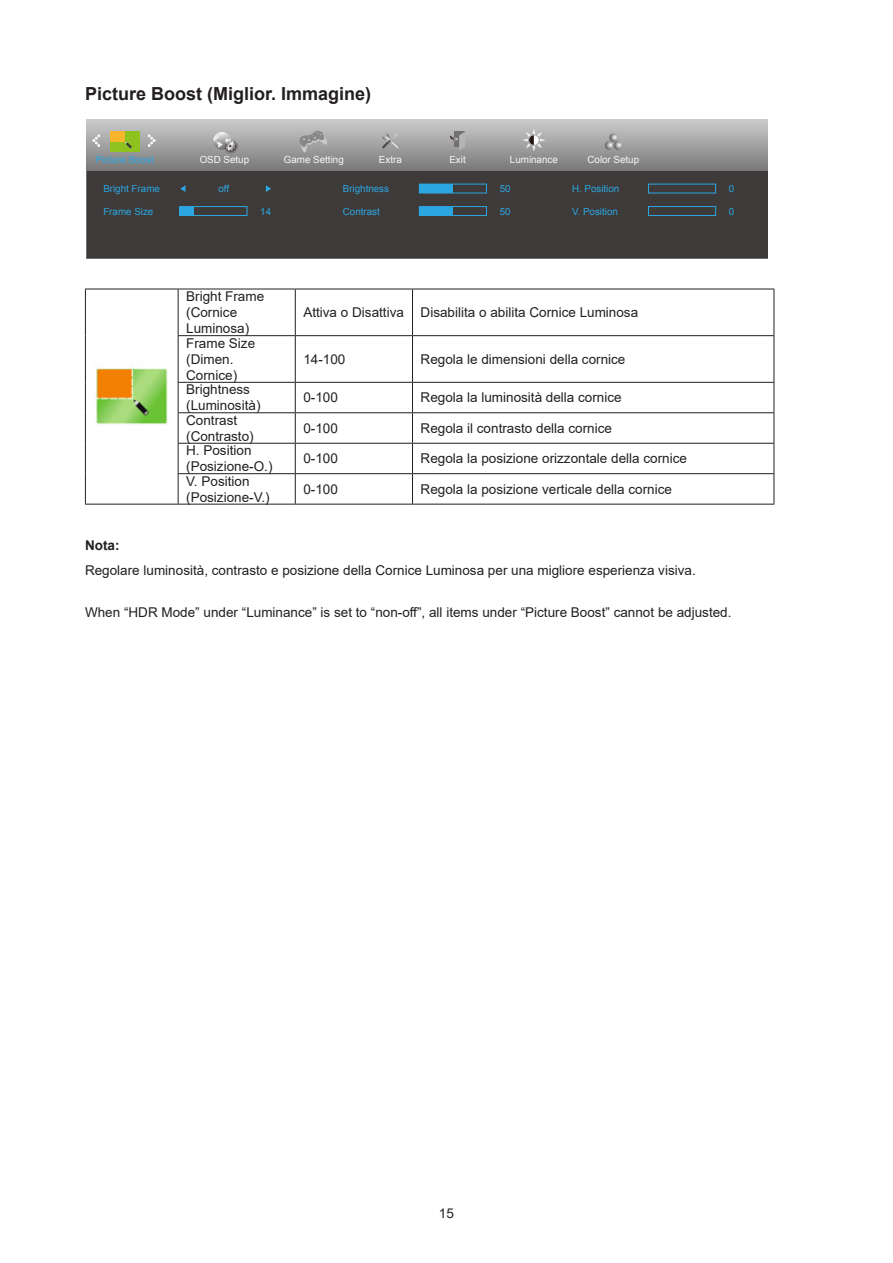
<style>
.page{position:relative;width:893px;height:1263px;background:#fff}
.page>*{position:absolute;margin:0;border:0;box-sizing:border-box;transform-origin:0 0}
.Heading_3{font:700 18px "Arial";color:#231f20}
.无间隔{font:13.5px/16.2px "Arial";color:#231f20}
.正文_text-1{font:13.5px "Arial";color:#231f20}
.content_bold{font:700 13.5px "Arial";color:#231f20}
.t1{font:9.75px "Arial";color:#2ca6e0}
.t2{font:9.75px "Arial";color:#f7f7f7}
</style>
<div class="page">
<svg style="left:87px;top:119px;width:681px;height:53px;background:#9f9fa0"></svg>
<div style="left:87px;top:172px;width:681px;height:86px;background:#3e3a39"></div>
<svg style="left:92px;top:134px;width:8px;height:13px"></svg>
<svg style="left:148px;top:134px;width:8px;height:13px"></svg>
<img style="left:223px;top:138px;width:17px;height:18px">
<svg style="left:213px;top:132px;width:23px;height:19px"></svg>
<svg style="left:450px;top:132px;width:15px;height:18px"></svg>
<svg style="left:382px;top:133px;width:18px;height:16px"></svg>
<svg style="left:522px;top:128px;width:24px;height:24px"></svg>
<div style="left:419px;top:184px;width:34px;height:9px;background:#2ca6e0"></div>
<div style="left:419px;top:206px;width:68px;height:10px;border:1px solid #2ca6e0"></div>
<div style="left:419px;top:207px;width:34px;height:8px;background:#2ca6e0"></div>
<div style="left:648px;top:206px;width:68px;height:10px;border:1px solid #2ca6e0"></div>
<svg style="left:180px;top:185px;width:5px;height:7px"></svg>
<svg style="left:266px;top:185px;width:5px;height:7px"></svg>
<div style="left:179px;top:206px;width:68px;height:10px;border:1px solid #2ca6e0"></div>
<div style="left:180px;top:207px;width:14px;height:8px;background:#2ca6e0"></div>
<div style="left:110px;top:131px;width:29px;height:21px;background:#8dc21f"></div>
<div style="left:110px;top:131px;width:15px;height:10px;background:#f7b52c"></div>
<svg style="left:125px;top:142px;width:7px;height:6px"></svg>
<svg style="left:605px;top:133px;width:17px;height:17px"></svg>
<svg style="left:299px;top:130px;width:28px;height:23px"></svg>
<hr style="left:85px;top:289px;width:93px;height:1px;background:#231f20">
<hr style="left:85px;top:289px;width:1px;height:47px;background:#231f20">
<hr style="left:178px;top:289px;width:117px;height:1px;background:#231f20">
<hr style="left:178px;top:289px;width:1px;height:46px;background:#231f20">
<hr style="left:295px;top:289px;width:117px;height:1px;background:#231f20">
<hr style="left:295px;top:289px;width:1px;height:46px;background:#231f20">
<hr style="left:412px;top:289px;width:362px;height:1px;background:#231f20">
<hr style="left:412px;top:289px;width:1px;height:46px;background:#231f20">
<hr style="left:774px;top:289px;width:1px;height:46px;background:#231f20">
<hr style="left:85px;top:336px;width:1px;height:46px;background:#231f20">
<hr style="left:178px;top:335px;width:117px;height:1px;background:#231f20">
<hr style="left:178px;top:336px;width:1px;height:46px;background:#231f20">
<hr style="left:295px;top:335px;width:117px;height:1px;background:#231f20">
<hr style="left:295px;top:336px;width:1px;height:46px;background:#231f20">
<hr style="left:412px;top:335px;width:362px;height:1px;background:#231f20">
<hr style="left:412px;top:336px;width:1px;height:46px;background:#231f20">
<hr style="left:774px;top:336px;width:1px;height:46px;background:#231f20">
<hr style="left:85px;top:382px;width:1px;height:31px;background:#231f20">
<hr style="left:178px;top:382px;width:117px;height:1px;background:#231f20">
<svg style="left:178px;top:383px;width:1px;height:29px"></svg>
<hr style="left:295px;top:382px;width:117px;height:1px;background:#231f20">
<svg style="left:295px;top:383px;width:1px;height:29px"></svg>
<hr style="left:412px;top:382px;width:362px;height:1px;background:#231f20">
<svg style="left:412px;top:383px;width:1px;height:29px"></svg>
<svg style="left:774px;top:383px;width:1px;height:29px"></svg>
<hr style="left:85px;top:413px;width:1px;height:30px;background:#231f20">
<hr style="left:178px;top:412px;width:117px;height:1px;background:#231f20">
<hr style="left:178px;top:413px;width:1px;height:30px;background:#231f20">
<hr style="left:295px;top:412px;width:117px;height:1px;background:#231f20">
<hr style="left:295px;top:413px;width:1px;height:30px;background:#231f20">
<hr style="left:412px;top:412px;width:362px;height:1px;background:#231f20">
<hr style="left:412px;top:413px;width:1px;height:30px;background:#231f20">
<hr style="left:774px;top:413px;width:1px;height:30px;background:#231f20">
<hr style="left:85px;top:443px;width:1px;height:31px;background:#231f20">
<hr style="left:178px;top:443px;width:117px;height:1px;background:#231f20">
<svg style="left:178px;top:444px;width:1px;height:29px"></svg>
<hr style="left:295px;top:443px;width:117px;height:1px;background:#231f20">
<svg style="left:295px;top:444px;width:1px;height:29px"></svg>
<hr style="left:412px;top:443px;width:362px;height:1px;background:#231f20">
<svg style="left:412px;top:444px;width:1px;height:29px"></svg>
<svg style="left:774px;top:444px;width:1px;height:29px"></svg>
<hr style="left:85px;top:474px;width:1px;height:30px;background:#231f20">
<hr style="left:178px;top:473px;width:117px;height:1px;background:#231f20">
<hr style="left:178px;top:474px;width:1px;height:30px;background:#231f20">
<hr style="left:295px;top:473px;width:117px;height:1px;background:#231f20">
<hr style="left:295px;top:474px;width:1px;height:30px;background:#231f20">
<hr style="left:412px;top:473px;width:362px;height:1px;background:#231f20">
<hr style="left:412px;top:474px;width:1px;height:30px;background:#231f20">
<hr style="left:774px;top:474px;width:1px;height:30px;background:#231f20">
<hr style="left:85px;top:504px;width:93px;height:1px;background:#231f20">
<hr style="left:178px;top:504px;width:117px;height:1px;background:#231f20">
<hr style="left:295px;top:504px;width:117px;height:1px;background:#231f20">
<hr style="left:412px;top:504px;width:362px;height:1px;background:#231f20">
<img style="left:94px;top:367px;width:74px;height:59px">
<p class="Heading_3" style="left:85px;top:81px;width:288px">Picture Boost (Miglior. Immagine)</p>
<p class="t2" style="left:200px;top:153px;width:51px">OSD Setup</p>
<p class="t2" style="left:379px;top:153px;width:24px">Extra</p>
<p class="t2" style="left:449px;top:153px;width:18px">Exit</p>
<p class="t2" style="left:510px;top:153px;width:49px">Luminance</p>
<p class="t1" style="left:343px;top:182px;width:48px">Brightness</p>
<p class="t1" style="left:500px;top:182px;width:12px">50</p>
<p class="t1" style="left:343px;top:205px;width:39px">Contrast</p>
<p class="t1" style="left:500px;top:205px;width:12px">50</p>
<p class="t1" style="left:95px;top:153px;width:60px">Picture Boost</p>
<p class="t2" style="left:284px;top:154px;width:61px">Game Setting</p>
<p class="t2" style="left:587px;top:154px;width:53px">Color Setup</p>
<p class="t1" style="left:103px;top:182px;width:58px">Bright Frame</p>
<p class="t1" style="left:218px;top:182px;width:12px">off</p>
<p class="t1" style="left:103px;top:205px;width:52px">Frame Size</p>
<p class="t1" style="left:260px;top:205px;width:12px">14</p>
<p class="t1" style="left:572px;top:182px;width:49px">H. Position</p>
<p class="t1" style="left:729px;top:182px;width:7px">0</p>
<p class="t1" style="left:572px;top:205px;width:47px">V. Position</p>
<p class="t1" style="left:729px;top:205px;width:7px">0</p>
<p class="无间隔" style="left:186px;top:288px;width:80px">Bright Frame (Cornice<br>Luminosa)</p>
<p class="无间隔" style="left:303px;top:304px;width:102px">Attiva o Disattiva</p>
<p class="无间隔" style="left:421px;top:304px;width:219px">Disabilita o abilita Cornice Luminosa</p>
<p class="无间隔" style="left:186px;top:335px;width:71px">Frame Size (Dimen.<br>Cornice)</p>
<p class="无间隔" style="left:303px;top:351px;width:44px">14-100</p>
<p class="无间隔" style="left:421px;top:351px;width:206px">Regola le dimensioni della cornice</p>
<p class="无间隔" style="left:186px;top:381px;width:76px">Brightness (Luminosità)</p>
<p class="无间隔" style="left:303px;top:389px;width:36px">0-100</p>
<p class="无间隔" style="left:421px;top:389px;width:203px">Regola la luminosità della cornice</p>
<p class="无间隔" style="left:186px;top:412px;width:69px">Contrast (Contrasto)</p>
<p class="无间隔" style="left:303px;top:420px;width:36px">0-100</p>
<p class="无间隔" style="left:421px;top:420px;width:193px">Regola il contrasto della cornice</p>
<p class="无间隔" style="left:186px;top:442px;width:88px">H. Position (Posizione-O.)</p>
<p class="无间隔" style="left:303px;top:450px;width:36px">0-100</p>
<p class="无间隔" style="left:421px;top:450px;width:268px">Regola la posizione orizzontale della cornice</p>
<p class="无间隔" style="left:186px;top:473px;width:85px">V. Position (Posizione-V.)</p>
<p class="无间隔" style="left:303px;top:481px;width:36px">0-100</p>
<p class="无间隔" style="left:421px;top:481px;width:253px">Regola la posizione verticale della cornice</p>
<p class="content_bold" style="left:85px;top:536px;width:36px">Nota:</p>
<p class="正文_text-1" style="left:85px;top:561px;width:612px">Regolare luminosità, contrasto e posizione della Cornice Luminosa per una migliore esperienza visiva.</p>
<p class="正文_text-1" style="left:85px;top:603px;width:648px">When “HDR Mode” under “Luminance” is set to “non-off”, all items under “Picture Boost” cannot be adjusted.</p>
<p class="正文_text-1" style="left:439px;top:1204px;width:17px">15</p>
</div>
